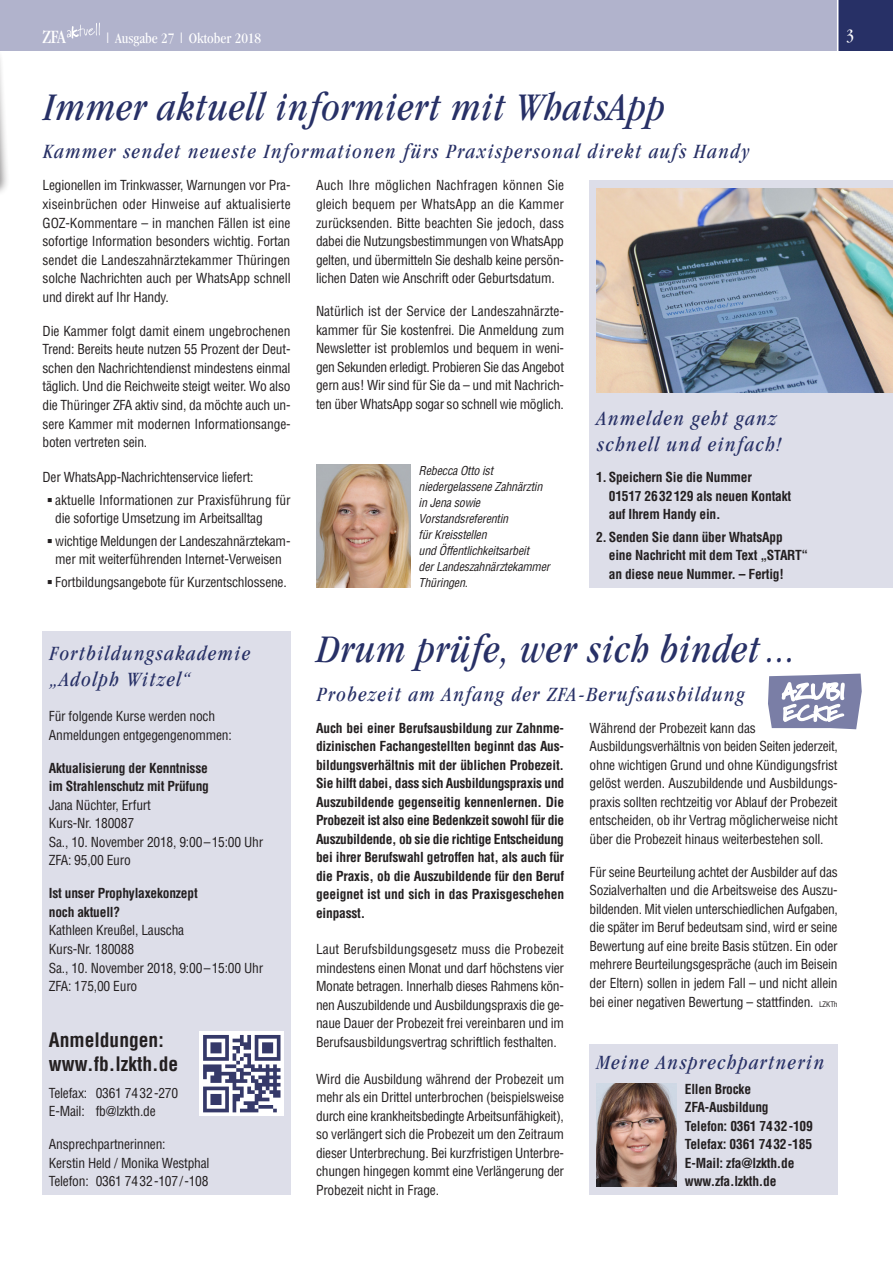
<style>
.page{position:relative;width:893px;height:1263px;background:#fff}
.page>*{position:absolute;margin:0;border:0;box-sizing:border-box;transform-origin:0 0}
.Überschrift_1{font:italic condensed 40.5px "Garamond";letter-spacing:.025em;color:#273066}
.Grundtext{font:700 22.05px "Marydale";color:#fff}
.Überschrift_2{font:italic condensed 21px/25.5px "Garamond";letter-spacing:.075em;color:#273066}
.Überschrift_2_mit_1{font:italic condensed 21px "Garamond";letter-spacing:.075em;color:#273066}
.t1{font:700 condensed 19.5px "Helvetica";color:#231f20}
.t2{font:condensed 19.5px "Garamond";color:#fff}
.t3{font:condensed 18px "Garamond";color:#fff}
.t4{font:condensed 15px "Garamond";color:#fff}
.Grundtext-2{font:condensed 13.5px/18.6px "Helvetica";letter-spacing:-.015em;color:#231f20;text-align:justify}
.Grundtext_fett{font:700 condensed 13.5px/18.6px "Helvetica";letter-spacing:-.015em;color:#231f20}
.Grundtext_ohne_Absta{font:condensed 13.5px "Helvetica";letter-spacing:-.015em;color:#231f20}
.Grundtext_ohne_Absta-2{font:700 condensed 13.5px "Helvetica";letter-spacing:-.015em;color:#231f20}
.Autoreninfo{font:italic condensed 12px/16.2px "Helvetica";letter-spacing:-.015em;color:#231f20}
.s1{font-size:7.5px}
</style>
<div class="page">
<div style="left:0;top:0;width:838px;height:51px;background:#b1b3cc"></div>
<div style="left:838px;top:0;width:55px;height:51px;background:#273066"></div>
<hr style="left:837px;top:0;width:1px;height:51px;background:#fff">
<svg style="left:67px;top:22px;width:33px;height:17px"></svg>
<div style="left:838px;top:180px;width:55px;height:407px;background:#dddee9"></div>
<div style="left:590px;top:1044px;width:248px;height:151px;background:#dddee9"></div>
<img style="left:596px;top:1083px;width:80px;height:103px">
<svg style="left:768px;top:673px;width:94px;height:56px"></svg>
<div style="left:43px;top:631px;width:248px;height:387px;background:#dddee9"></div>
<div style="left:43px;top:1018px;width:248px;height:177px;background:#dddee9"></div>
<div style="left:199px;top:1031px;width:85px;height:85px;background:#fff"></div>
<svg style="left:203px;top:1035px;width:77px;height:77px"></svg>
<img style="left:316px;top:465px;width:94px;height:122px">
<div style="left:590px;top:180px;width:248px;height:407px;background:#dddee9"></div>
<img style="left:596px;top:188px;width:297px;height:205px">
<div style="left:0;top:45px;width:10px;height:161px;background:#231f20;opacity:.5"></div>
<h3 class="t2" style="left:43px;top:26px;width:25px">ZFA</h3>
<p class="t4" style="left:106px;top:30px;width:156px">| Ausgabe 27 | Oktober 2018</p>
<h3 class="t3" style="left:846px;top:25px;width:9px">3</h3>
<p class="Überschrift_1" style="left:44px;top:85px;width:623px">Immer aktuell informiert mit WhatsApp</p>
<p class="Überschrift_2" style="left:44px;top:139px;width:707px">Kammer sendet neueste Informationen fürs Praxispersonal direkt aufs Handy</p>
<p class="Grundtext-2" style="left:43px;top:176px;width:250px">Legionellen im Trinkwasser, Warnungen vor Pra&shy;xiseinbrüchen oder Hinweise auf aktualisierte GOZ-Kommentare – in manchen Fällen ist eine sofortige Information besonders wichtig. Fortan sendet die Landeszahnärztekammer Thüringen solche Nachrichten auch per WhatsApp schnell und direkt auf Ihr Handy.</p>
<p class="Grundtext-2" style="left:43px;top:322px;width:250px">Die Kammer folgt damit einem ungebrochenen Trend: Bereits heute nutzen 55 Prozent der Deut&shy;schen den Nachrichtendienst mindestens einmal täglich. Und die Reichweite steigt weiter. Wo also die Thüringer ZFA aktiv sind, da möchte auch un&shy;sere Kammer mit modernen Informationsange&shy;boten vertreten sein.</p>
<p class="Grundtext_ohne_Absta" style="left:43px;top:468px;width:213px">Der WhatsApp-Nachrichtenservice liefert:</p>
<p class="Grundtext-2" style="left:55px;top:490px;width:237px">aktuelle Informationen zur Praxisführung für die sofortige Umsetzung im Arbeitsalltag</p>
<p class="Grundtext-2" style="left:55px;top:531px;width:237px">wichtige Meldungen der Landeszahnärztekam&shy;mer mit weiterführenden Internet-Verweisen</p>
<p class="Grundtext-2" style="left:55px;top:573px;width:233px">Fortbildungsangebote für Kurzentschlossene.</p>
<p class="Überschrift_2" style="left:50px;top:641px;width:202px">Fortbildungsakademie „Adolph Witzel“</p>
<p class="Grundtext-2" style="left:49px;top:707px;width:184px">Für folgende Kurse werden noch<br>Anmeldungen entgegengenommen:</p>
<p class="Grundtext_ohne_Absta-2" style="left:49px;top:759px;width:160px">Aktualisierung der Kenntnisse</p>
<p class="Grundtext_ohne_Absta-2" style="left:49px;top:778px;width:162px">im Strahlenschutz mit Prüfung</p>
<p class="Grundtext_ohne_Absta" style="left:49px;top:796px;width:104px">Jana Nüchter, Erfurt</p>
<p class="Grundtext_ohne_Absta" style="left:49px;top:815px;width:87px">Kurs-Nr. 180087</p>
<p class="Grundtext_ohne_Absta" style="left:49px;top:833px;width:216px">Sa., 10. November 2018, 9:00–15:00 Uhr</p>
<p class="Grundtext-2" style="left:49px;top:851px;width:83px">ZFA: 95,00 Euro</p>
<p class="Grundtext_ohne_Absta-2" style="left:49px;top:885px;width:150px">Ist unser Prophylaxekonzept</p>
<p class="Grundtext_ohne_Absta-2" style="left:49px;top:903px;width:73px">noch aktuell?</p>
<p class="Grundtext_ohne_Absta" style="left:49px;top:922px;width:137px">Kathleen Kreußel, Lauscha</p>
<p class="Grundtext_ohne_Absta" style="left:49px;top:941px;width:87px">Kurs-Nr. 180088</p>
<p class="Grundtext_ohne_Absta" style="left:49px;top:959px;width:216px">Sa., 10. November 2018, 9:00–15:00 Uhr</p>
<p class="Grundtext-2" style="left:49px;top:977px;width:90px">ZFA: 175,00 Euro</p>
<p class="t1" style="left:49px;top:1027px;width:116px">Anmeldungen:</p>
<p class="t1" style="left:49px;top:1051px;width:131px">www.fb.lzkth.de</p>
<p class="Grundtext-2" style="left:49px;top:1083px;width:131px">Telefax: 0361 7432-270</p>
<p class="Grundtext-2" style="left:49px;top:1102px;width:108px">E-Mail: fb@lzkth.de</p>
<p class="Grundtext-2" style="left:49px;top:1135px;width:118px">Ansprechpartnerinnen:</p>
<p class="Grundtext-2" style="left:49px;top:1153px;width:162px">Kerstin Held / Monika Westphal</p>
<p class="Grundtext-2" style="left:49px;top:1172px;width:161px">Telefon: 0361 7432-107/-108</p>
<p class="Grundtext-2" style="left:316px;top:176px;width:250px">Auch Ihre möglichen Nachfragen können Sie gleich bequem per WhatsApp an die Kammer zurücksenden. Bitte beachten Sie jedoch, dass dabei die Nutzungsbestimmungen von WhatsApp gelten, und übermitteln Sie deshalb keine persön&shy;lichen Daten wie Anschrift oder Geburtsdatum.</p>
<p class="Grundtext-2" style="left:316px;top:302px;width:250px">Natürlich ist der Service der Landeszahnärzte&shy;kammer für Sie kostenfrei. Die Anmeldung zum Newsletter ist problemlos und bequem in weni&shy;gen Sekunden erledigt. Probieren Sie das Angebot gern aus! Wir sind für Sie da – und mit Nachrich&shy;ten über WhatsApp sogar so schnell wie möglich.</p>
<p class="Autoreninfo" style="left:419px;top:462px;width:133px">Rebecca Otto ist niedergelassene Zahnärztin in Jena sowie<br>Vorstandsreferentin<br>für Kreisstellen<br>und Öffentlichkeitsarbeit<br>der Landeszahnärztekammer<br>Thüringen.</p>
<p class="Überschrift_2" style="left:597px;top:406px;width:185px">Anmelden geht ganz schnell und einfach!</p>
<p class="Grundtext_fett" style="left:609px;top:468px;width:184px;text-indent:-13px">1.Speichern Sie die Nummer<br>01517 2632129 als neuen Kontakt auf Ihrem Handy ein.</p>
<p class="Grundtext_fett" style="left:609px;top:528px;width:201px;text-indent:-13px">2.Senden Sie dann über WhatsApp eine Nachricht mit dem Text „START“ an diese neue Nummer. – Fertig!</p>
<p class="Überschrift_1" style="left:317px;top:627px;width:480px">Drum prüfe, wer sich bindet ...</p>
<p class="Überschrift_2" style="left:317px;top:681px;width:429px">Probezeit am Anfang der ZFA-Berufsausbildung</p>
<p class="Grundtext_fett" style="left:316px;top:718px;width:250px;text-align:justify">Auch bei einer Berufsausbildung zur Zahnme&shy;dizinischen Fachangestellten beginnt das Aus&shy;bildungsverhältnis mit der üblichen Probezeit.<br>Sie hilft dabei, dass sich Ausbildungspraxis und Auszubildende gegenseitig kennenlernen. Die Probezeit ist also eine Bedenkzeit sowohl für die Auszubildende, ob sie die richtige Entscheidung bei ihrer Berufswahl getroffen hat, als auch für die Praxis, ob die Auszubildende für den Beruf geeignet ist und sich in das Praxisgeschehen einpasst.</p>
<p class="Grundtext-2" style="left:316px;top:940px;width:250px">Laut Berufsbildungsgesetz muss die Probezeit mindestens einen Monat und darf höchstens vier Monate betragen. Innerhalb dieses Rahmens kön&shy;nen Auszubildende und Ausbildungspraxis die ge&shy;naue Dauer der Probezeit frei vereinbaren und im Berufsausbildungsvertrag schriftlich festhalten.</p>
<p class="Grundtext-2" style="left:316px;top:1069px;width:250px">Wird die Ausbildung während der Probezeit um mehr als ein Drittel unterbrochen (beispielsweise durch eine krankheitsbedingte Arbeitsunfähigkeit), so verlängert sich die Probezeit um den Zeitraum dieser Unterbrechung. Bei kurzfristigen Unterbre&shy;chungen hingegen kommt eine Verlängerung der Probezeit nicht in Frage.</p>
<p class="Grundtext" style="left:783px;top:700px;width:60px">ECKE</p>
<p class="Grundtext-2" style="left:590px;top:718px;width:168px">Während der Probezeit kann das</p>
<p class="Grundtext-2" style="left:590px;top:737px;width:250px">Ausbildungsverhältnis von beiden Seiten jederzeit, ohne wichtigen Grund und ohne Kündigungsfrist gelöst werden. Auszubildende und Ausbildungs&shy;praxis sollten rechtzeitig vor Ablauf der Probezeit entscheiden, ob ihr Vertrag möglicherweise nicht über die Probezeit hinaus weiterbestehen soll.</p>
<p class="Grundtext-2" style="left:590px;top:862px;width:250px">Für seine Beurteilung achtet der Ausbilder auf das Sozialverhalten und die Arbeitsweise des Auszu&shy;bildenden. Mit vielen unterschiedlichen Aufgaben, die später im Beruf bedeutsam sind, wird er seine Bewertung auf eine breite Basis stützen. Ein oder mehrere Beurteilungsgespräche (auch im Beisein der Eltern) sollen in jedem Fall – und nicht allein bei einer negativen Bewertung – stattfinden. <span class="s1">LZKTh</span></p>
<p class="Überschrift_2_mit_1" style="left:597px;top:1050px;width:229px">Meine Ansprechpartnerin</p>
<p class="Grundtext_fett" style="left:685px;top:1079px;width:129px">Ellen Brocke<br>ZFA-Ausbildung<br>Telefon: 0361 7432-109<br>Telefax: 0361 7432-185<br>E-Mail: zfa@lzkth.de www.zfa.lzkth.de</p>
</div>
